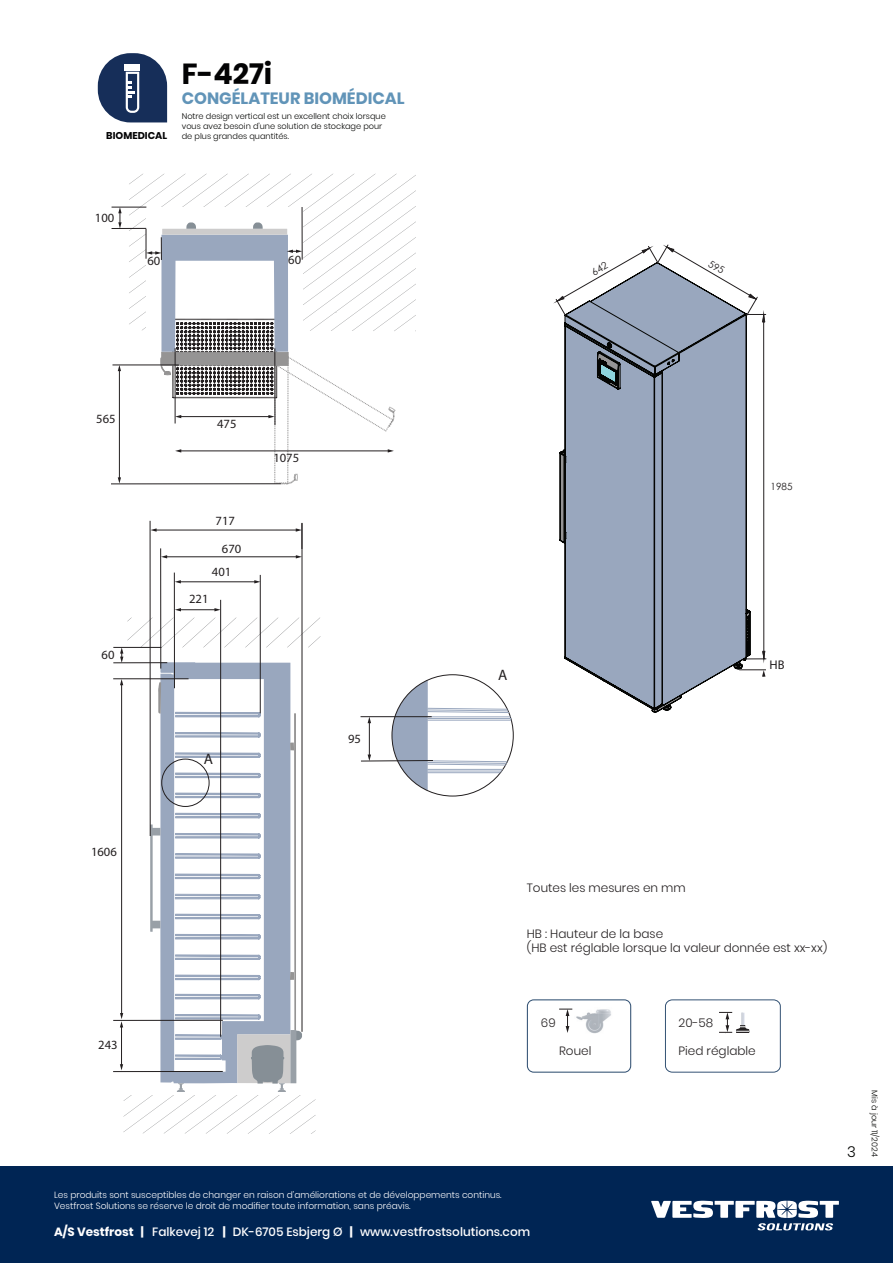
<style>
.page{position:relative;width:893px;height:1263px;background:#fff}
.page>*{position:absolute;margin:0;border:0;box-sizing:border-box;transform-origin:0 0}
.Stor_overskift{font:700 28.95px "Poppins";color:#030304}
.Roman{font:700 16.35px "Poppins";color:#6194b8}
.t1{font:15.15px "Myriad Pro";color:#231f20}
.Toc_style{font:300 15px "Poppins";color:#040503}
.t2{font:12.6px "Myriad Pro";color:#231f20}
.t3{font:300 12px "Poppins";color:#231f20}
.Roman-2{font:500 12px "Poppins";color:#fff}
.Roman-3{font:700 9.9px "Poppins";color:#030304}
.t4{font:9.9px "Century Gothic";color:#231f20}
.t5{font:300 9px "Poppins";color:#fff}
.t6{font:300 8.25px/9.8px "Poppins";color:#040503}
.s1{font-weight:700}
</style>
<div class="page">
<div style="left:0;top:1166px;width:893px;height:97px;background:#002554"></div>
<svg style="left:651px;top:1201px;width:188px;height:29px"></svg>
<svg style="left:98px;top:53px;width:69px;height:69px"></svg>
<div style="left:125px;top:64px;width:15px;height:7px;background:#fff"></div>
<svg style="left:527px;top:999px;width:104px;height:74px"></svg>
<img style="left:575px;top:1007px;width:38px;height:28px">
<div style="left:665px;top:999px;width:116px;height:73px;border:1px solid #335274;border-radius:7px"></div>
<svg style="left:719px;top:1012px;width:30px;height:22px"></svg>
<svg style="left:118px;top:208px;width:4px;height:20px"></svg>
<hr style="left:112px;top:207px;width:34px;height:1px;background:#231f20">
<hr style="left:112px;top:228px;width:34px;height:1px;background:#231f20">
<hr style="left:119px;top:370px;width:1px;height:108px;background:#231f20">
<svg style="left:118px;top:366px;width:3px;height:5px"></svg>
<svg style="left:118px;top:477px;width:3px;height:6px"></svg>
<hr style="left:112px;top:365px;width:67px;height:1px;background:#231f20">
<hr style="left:111px;top:483px;width:170px;height:1px;background:#231f20">
<svg style="left:129px;top:174px;width:287px;height:311px"></svg>
<svg style="left:360px;top:675px;width:153px;height:121px"></svg>
<hr style="left:113px;top:678px;width:76px;height:1px;background:#231f20">
<hr style="left:113px;top:1020px;width:110px;height:1px;background:#231f20">
<svg style="left:120px;top:618px;width:200px;height:44px"></svg>
<hr style="left:113px;top:647px;width:48px;height:1px;background:#231f20">
<hr style="left:113px;top:662px;width:54px;height:1px;background:#231f20">
<svg style="left:149px;top:520px;width:154px;height:159px"></svg>
<svg style="left:120px;top:679px;width:196px;height:455px"></svg>
<hr style="left:113px;top:1071px;width:110px;height:1px;background:#231f20">
<svg style="left:565px;top:659px;width:169px;height:53px"></svg>
<svg style="left:555px;top:246px;width:212px;height:413px"></svg>
<svg style="left:557px;top:296px;width:7px;height:5px"></svg>
<svg style="left:734px;top:610px;width:32px;height:67px"></svg>
<svg style="left:641px;top:248px;width:8px;height:6px"></svg>
<svg style="left:591px;top:261px;width:17px;height:14px"></svg>
<svg style="left:657px;top:244px;width:108px;height:78px"></svg>
<p class="Roman-3" style="left:106px;top:130px;width:62px">BIOMEDICAL</p>
<p class="Stor_overskift" style="left:182px;top:57px;width:92px">F-427i</p>
<p class="Roman" style="left:182px;top:89px;width:224px">CONGÉLATEUR BIOMÉDICAL</p>
<p class="t6" style="left:182px;top:111px;width:205px">Notre design vertical est un excellent choix lorsque vous avez besoin d’une solution de stockage pour de plus grandes quantités.</p>
<h3 class="t2" style="left:95px;top:210px;width:21px">100</h3>
<h3 class="t2" style="left:147px;top:253px;width:14px">60</h3>
<h3 class="t2" style="left:288px;top:252px;width:14px">60</h3>
<h3 class="t2" style="left:96px;top:411px;width:21px">565</h3>
<h3 class="t2" style="left:102px;top:646px;width:14px">60</h3>
<h3 class="t2" style="left:217px;top:416px;width:21px">475</h3>
<h3 class="t2" style="left:216px;top:513px;width:21px">717</h3>
<h3 class="t2" style="left:222px;top:541px;width:21px">670</h3>
<h3 class="t2" style="left:212px;top:564px;width:21px">401</h3>
<h3 class="t2" style="left:189px;top:591px;width:21px">221</h3>
<h3 class="t2" style="left:273px;top:450px;width:27px">1075</h3>
<h3 class="t1" style="left:204px;top:749px;width:11px">A</h3>
<h3 class="t2" style="left:348px;top:731px;width:14px">95</h3>
<h3 class="t1" style="left:498px;top:665px;width:11px">A</h3>
<p class="t4" style="left:771px;top:480px;width:24px">1985</p>
<h3 class="t2" style="left:770px;top:657px;width:17px">HB</h3>
<h3 class="t2" style="left:91px;top:844px;width:27px">1606</h3>
<p class="t3" style="left:527px;top:881px;width:160px">Toutes les mesures en mm</p>
<p class="t3" style="left:527px;top:927px;width:138px">HB : Hauteur de la base</p>
<p class="t3" style="left:527px;top:941px;width:302px">(HB est réglable lorsque la valeur donnée est xx-xx)</p>
<h3 class="t2" style="left:98px;top:1037px;width:21px">243</h3>
<p class="t3" style="left:541px;top:1016px;width:16px">69</p>
<p class="t3" style="left:559px;top:1043px;width:34px">Rouel</p>
<p class="t5" style="left:54px;top:1190px;width:449px">Les produits sont susceptibles de changer en raison d’améliorations et de développements continus.</p>
<p class="t5" style="left:54px;top:1200px;width:358px">Vestfrost Solutions se réserve le droit de modifier toute information, sans préavis.</p>
<p class="Roman-2" style="left:54px;top:1225px;width:478px"><span class="s1">A/S Vestfrost |</span> Falkevej 12 <span class="s1">|</span> DK-6705 Esbjerg Ø <span class="s1">|</span> www.vestfrostsolutions.com</p>
<p class="t3" style="left:679px;top:1016px;width:36px">20-58</p>
<p class="t3" style="left:679px;top:1043px;width:79px">Pied réglable</p>
<p class="Toc_style" style="left:847px;top:1143px;width:10px">3</p>
<p class="t6" style="left:879px;top:1090px;width:68px;rotate:90deg">Mis à jour 11/2024</p>
</div>
